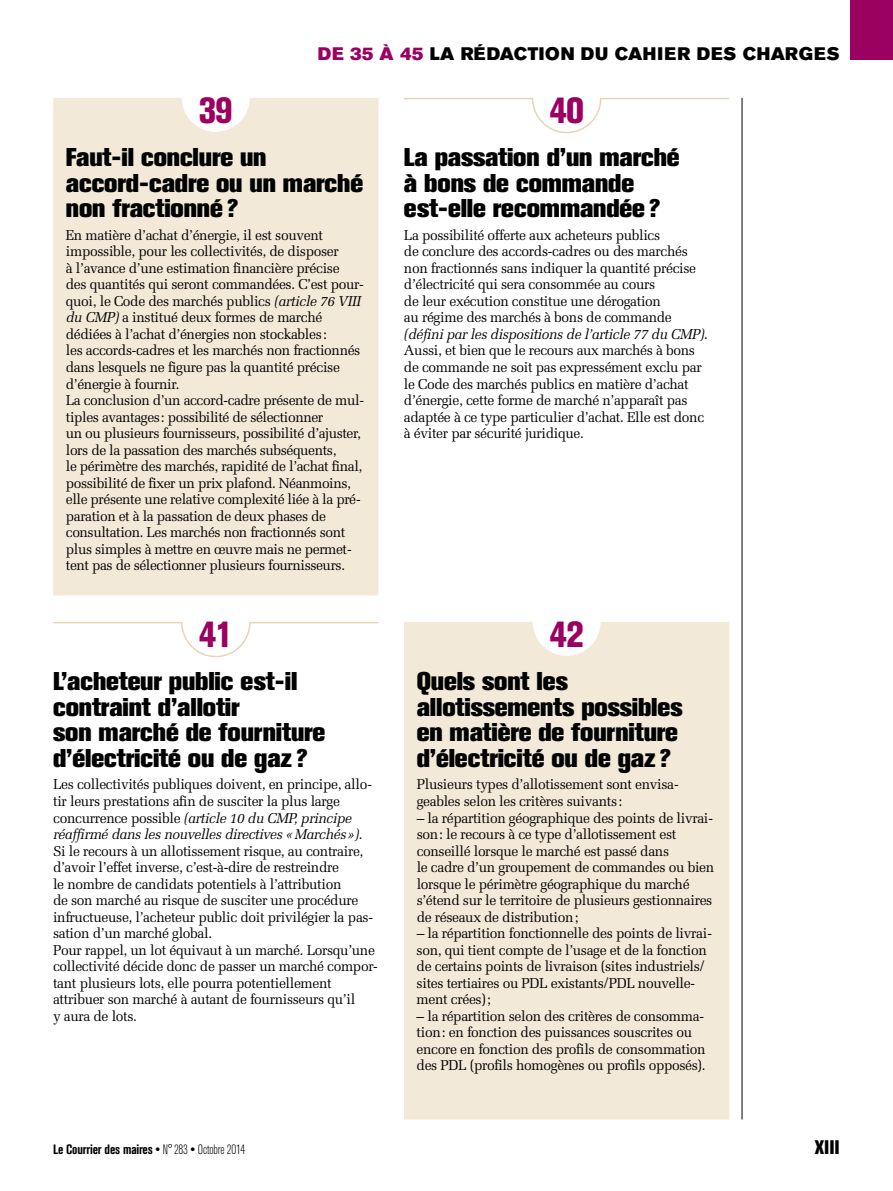
<style>
.page{position:relative;width:893px;height:1191px;background:#fff}
.page>*{position:absolute;margin:0;border:0;box-sizing:border-box;transform-origin:0 0}
.t1{font:800 condensed 36px "Akzidenz Grotesk Std";letter-spacing:-.035em;color:#9a0160}
.t2{font:800 25.5px/25.5px "Akzidenz Grotesk Std";letter-spacing:-.005em;color:#000}
.t3{font:800 condensed 19.5px "Akzidenz Grotesk Std";color:#000}
.t4{font:18px "Akzidenz Grotesk Std Super";letter-spacing:.035em;color:#000}
.t5{font:14.25px/16.5px "Melior LT Std";letter-spacing:-.025em;color:#000}
.t6{font:700 condensed 13.5px "Akzidenz Grotesk Std";letter-spacing:-.015em;color:#000}
.s1{color:#9a0160}
.s2{font-style:italic}
.s3{font-weight:300}
</style>
<div class="page">
<hr style="left:742px;top:98px;width:1px;height:1021px;background:#000">
<div style="left:53px;top:98px;width:325px;height:497px;background:#f2e9d8"></div>
<hr style="left:404px;top:98px;width:129px;height:1px;background:#e6d6b5">
<svg style="left:531px;top:97px;width:71px;height:37px"></svg>
<hr style="left:600px;top:98px;width:129px;height:1px;background:#e6d6b5">
<div style="left:404px;top:622px;width:325px;height:497px;background:#f2e9d8"></div>
<hr style="left:53px;top:622px;width:130px;height:1px;background:#e6d6b5">
<svg style="left:180px;top:622px;width:71px;height:36px"></svg>
<hr style="left:249px;top:622px;width:129px;height:1px;background:#e6d6b5">
<div style="left:850px;top:0;width:43px;height:60px;background:#9a0160"></div>
<h1 class="t1" style="left:198px;top:90px;width:36px">39</h1>
<p class="t4" style="left:318px;top:43px;width:523px"><span class="s1">DE 35 À 45</span> LA RÉDACTION DU CAHIER DES CHARGES</p>
<h1 class="t1" style="left:549px;top:90px;width:36px">40</h1>
<h2 class="t2" style="left:66px;top:144px;width:299px">Faut-il conclure un accord-cadre ou un marché non fractionné?</h2>
<p class="t5" style="left:66px;top:227px;width:300px">En matière d’achat d’énergie, il est souvent impossible, pour les collectivités, de disposer<br>à l’avance d’une estimation financière précise<br>des quantités qui seront commandées. C’est pour&shy;quoi, le Code des marchés publics <span class="s2">(article 76 VIII du CMP)</span> a institué deux formes de marché dédiées à l’achat d’énergies non stockables:<br>les accords-cadres et les marchés non fractionnés dans lesquels ne figure pas la quantité précise d’énergie à fournir.<br>La conclusion d’un accord-cadre présente de mul&shy;tiples avantages: possibilité de sélectionner<br>un ou plusieurs fournisseurs, possibilité d’ajuster, lors de la passation des marchés subséquents,<br>le périmètre des marchés, rapidité de l’achat final, possibilité de fixer un prix plafond. Néanmoins, elle présente une relative complexité liée à la pré&shy;paration et à la passation de deux phases de consultation. Les marchés non fractionnés sont plus simples à mettre en œuvre mais ne permet&shy;tent pas de sélectionner plusieurs fournisseurs.</p>
<h1 class="t1" style="left:198px;top:614px;width:36px">41</h1>
<h2 class="t2" style="left:53px;top:668px;width:274px">L’acheteur public est-il contraint d’allotir<br>son marché de fourniture d’électricité ou de gaz?</h2>
<p class="t5" style="left:53px;top:776px;width:326px">Les collectivités publiques doivent, en principe, allo&shy;tir leurs prestations afin de susciter la plus large concurrence possible <span class="s2">(article 10 du CMP, principe réaffirmé dans les nouvelles directives «Marchés»)</span>.<br>Si le recours à un allotissement risque, au contraire, d’avoir l’effet inverse, c’est-à-dire de restreindre<br>le nombre de candidats potentiels à l’attribution<br>de son marché au risque de susciter une procédure infructueuse, l’acheteur public doit privilégier la pas&shy;sation d’un marché global.<br>Pour rappel, un lot équivaut à un marché. Lorsqu’une collectivité décide donc de passer un marché compor&shy;tant plusieurs lots, elle pourra potentiellement attribuer son marché à autant de fournisseurs qu’il<br>y aura de lots.</p>
<h2 class="t2" style="left:404px;top:144px;width:277px">La passation d’un marché à bons de commande est-elle recommandée?</h2>
<p class="t5" style="left:404px;top:227px;width:306px">La possibilité offerte aux acheteurs publics<br>de conclure des accords-cadres ou des marchés non fractionnés sans indiquer la quantité précise d’électricité qui sera consommée au cours<br>de leur exécution constitue une dérogation<br>au régime des marchés à bons de commande <span class="s2">(défini par les dispositions de l’article 77 du CMP)</span>.<br>Aussi, et bien que le recours aux marchés à bons de commande ne soit pas expressément exclu par le Code des marchés publics en matière d’achat d’énergie, cette forme de marché n’apparaît pas adaptée à ce type particulier d’achat. Elle est donc à éviter par sécurité juridique.</p>
<h1 class="t1" style="left:549px;top:614px;width:36px">42</h1>
<h2 class="t2" style="left:417px;top:668px;width:267px">Quels sont les allotissements possibles en matière de fourniture d’électricité ou de gaz?</h2>
<p class="t5" style="left:417px;top:776px;width:263px">Plusieurs types d’allotissement sont envisa&shy;geables selon les critères suivants:</p>
<p class="t5" style="left:417px;top:809px;width:299px">– la répartition géographique des points de livrai&shy;son: le recours à ce type d’allotissement est conseillé lorsque le marché est passé dans<br>le cadre d’un groupement de commandes ou bien lorsque le périmètre géographique du marché s’étend sur le territoire de plusieurs gestionnaires de réseaux de distribution;</p>
<p class="t5" style="left:417px;top:925px;width:297px">– la répartition fonctionnelle des points de livrai&shy;son, qui tient compte de l’usage et de la fonction de certains points de livraison (sites industriels/ sites tertiaires ou PDL existants/PDL nouvelle&shy;ment crées);</p>
<p class="t5" style="left:417px;top:1007px;width:291px">– la répartition selon des critères de consomma&shy;tion: en fonction des puissances souscrites ou encore en fonction des profils de consommation des PDL (profils homogènes ou profils opposés).</p>
<p class="t6" style="left:53px;top:1141px;width:194px">Le Courrier des maires ● <span class="s3">N° 283</span> ● <span class="s3">Octobre 2014</span></p>
<h3 class="t3" style="left:815px;top:1135px;width:15px">XIII</h3>
</div>
